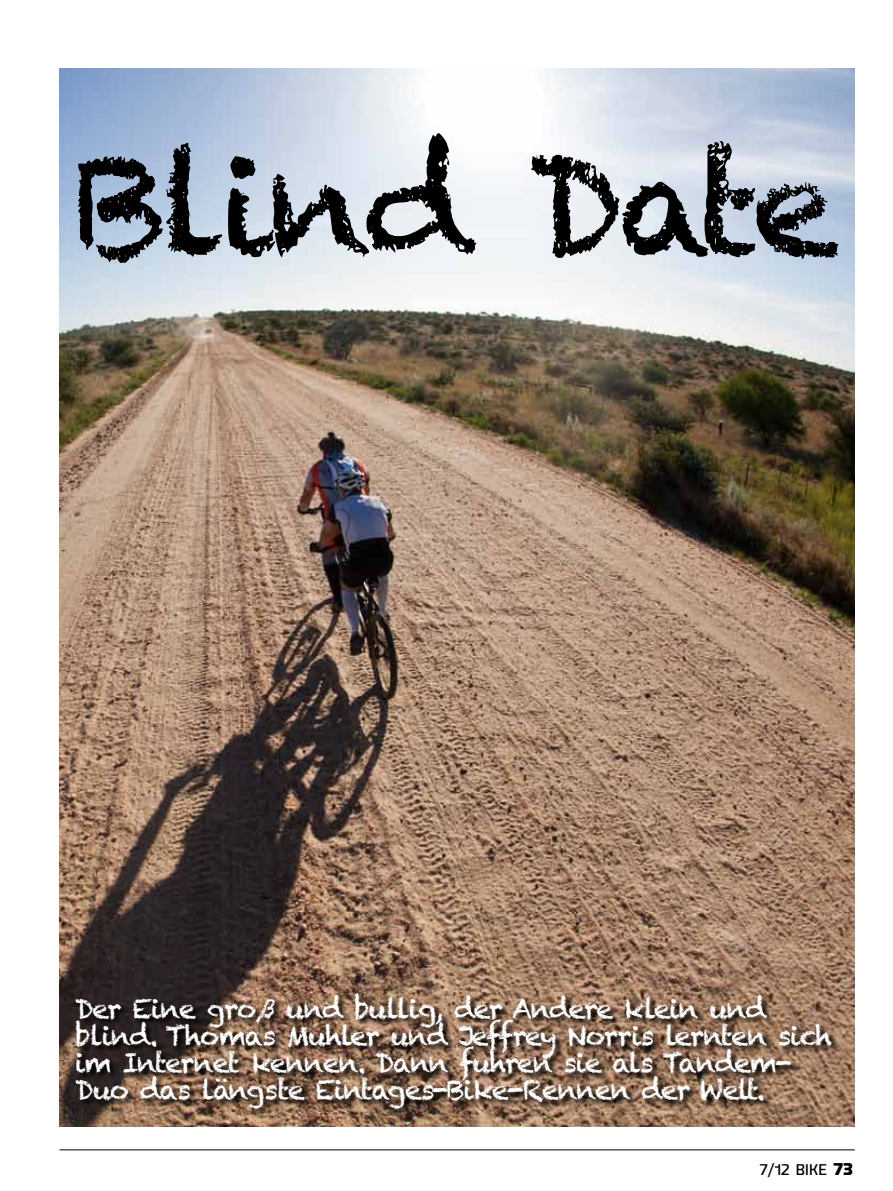
<style>
.page{position:relative;width:893px;height:1191px;background:#fff}
.page>*{position:absolute;margin:0;border:0;box-sizing:border-box;transform-origin:0 0}
.t1{font:139.2px "Chalkduster";letter-spacing:-.05em;color:#000}
.t2{font:27px/27px "Chalkduster";letter-spacing:-.05em;color:#fff}
.t3{font:15px "Fishmonger EER";color:#000}
.s1{font-family:"Fishmonger EEB";font-size:16.5px}
</style>
<div class="page">
<hr style="left:60px;top:1149px;width:795px;height:1px;background:#000">
<img style="left:60px;top:68px;width:795px;height:1058px">
<svg style="left:76px;top:993px;width:764px;height:124px;background:#6f5544"></svg>
<h1 class="t1" style="left:75px;top:124px;width:765px">Blind Date</h1>
<p class="t2" style="left:75px;top:994px;width:758px">Der Eine groß und bullig, der Andere klein und blind. Thomas Muhler und Jeffrey Norris lernten sich im Internet kennen. Dann fuhren sie als Tandem-Duo das längste Eintages-Bike-Rennen der Welt.</p>
<p class="t3" style="left:760px;top:1159px;width:95px">7/12 BIKE <span class="s1">73</span></p>
</div>
